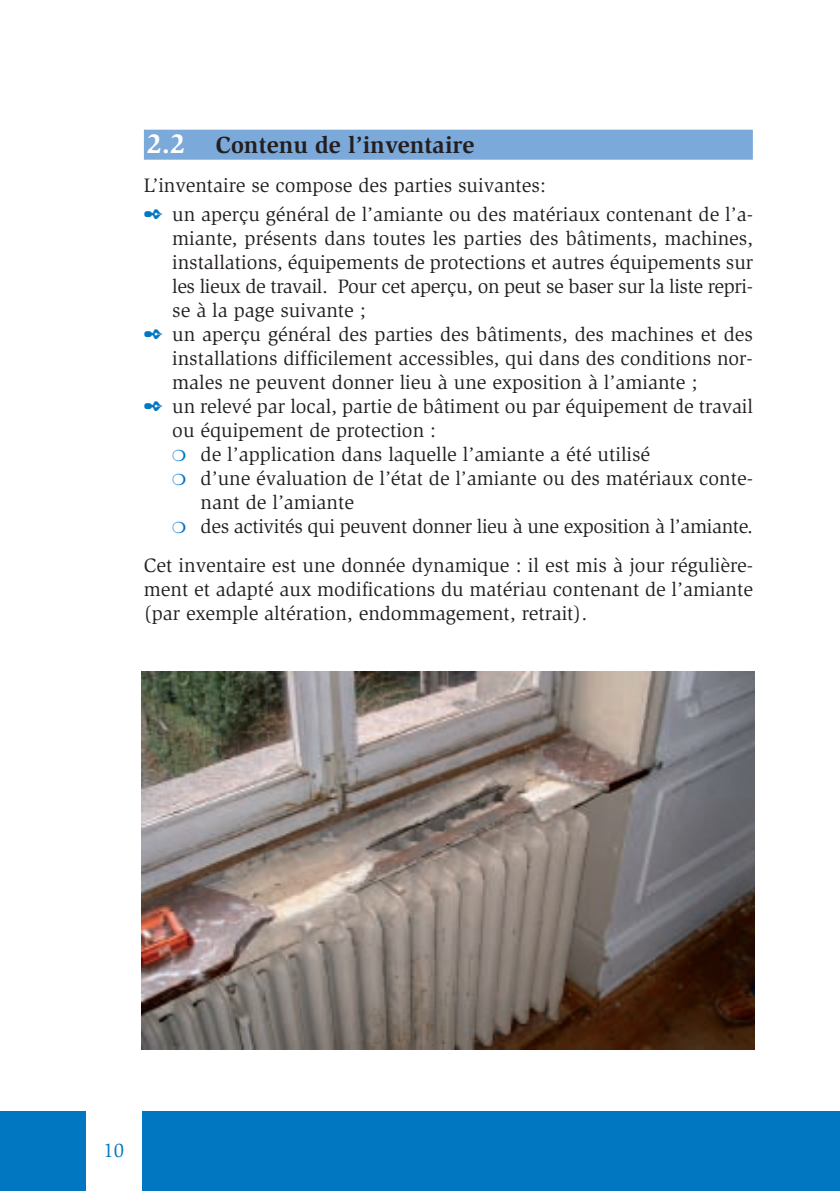
<style>
.page{position:relative;width:840px;height:1191px;background:#fff}
.page>*{position:absolute;margin:0;border:0;box-sizing:border-box;transform-origin:0 0}
.t1{font:700 24px "Slimbach";color:#231f20}
.t2{font:20px/24px "Slimbach";color:#231f20}
.t3{font:20px "Slimbach";letter-spacing:-.02em;color:#231f20}
.t4{font:20px "Slimbach";color:#0077c0}
.s1{font-size:28px;color:#fff}
.s2{color:#0077c0}
</style>
<div class="page">
<div style="left:0;top:1111px;width:839px;height:80px;background:#0077c0"></div>
<div style="left:144px;top:130px;width:608px;height:30px;background:#7ba9da"></div>
<div style="left:86px;top:1111px;width:56px;height:80px;background:#fff"></div>
<img style="left:142px;top:671px;width:612px;height:378px">
<p class="t1" style="left:147px;top:136px;width:329px"><span class="s1">2.2</span> Contenu de l’inventaire</p>
<p class="t2" style="left:144px;top:172px;width:610px;line-height:29.6px">L’inventaire se compose des parties suivantes:<br><span class="s2">✒</span> un aperçu général de l’amiante ou des matériaux contenant de l’a-</p>
<p class="t2" style="left:172px;top:228px;width:582px">miante, présents dans toutes les parties des bâtiments, machines,</p>
<p class="t2" style="left:172px;top:252px;width:582px">installations, équipements de protections et autres équipements sur</p>
<p class="t3" style="left:172px;top:279px;width:582px">les lieux de travail. Pour cet aperçu, on peut se baser sur la liste repri-</p>
<p class="t2" style="left:172px;top:300px;width:195px">se à la page suivante ;</p>
<p class="t2" style="left:144px;top:324px;width:610px"><span class="s2">✒</span> un aperçu général des parties des bâtiments, des machines et des</p>
<p class="t2" style="left:172px;top:348px;width:582px">installations difficilement accessibles, qui dans des conditions nor-</p>
<p class="t2" style="left:172px;top:372px;width:526px">males ne peuvent donner lieu à une exposition à l’amiante ;</p>
<p class="t2" style="left:144px;top:396px;width:610px"><span class="s2">✒</span> un relevé par local, partie de bâtiment ou par équipement de travail</p>
<p class="t2" style="left:172px;top:420px;width:265px">ou équipement de protection :</p>
<p class="t2" style="left:172px;top:444px;width:479px"><span class="s2">❍</span> de l’application dans laquelle l’amiante a été utilisé</p>
<p class="t2" style="left:172px;top:468px;width:582px"><span class="s2">❍</span> d’une évaluation de l’état de l’amiante ou des matériaux conte-</p>
<p class="t2" style="left:200px;top:492px;width:155px">nant de l’amiante</p>
<p class="t3" style="left:172px;top:519px;width:582px"><span class="s2">❍</span> des activités qui peuvent donner lieu à une exposition à l’amiante.</p>
<p class="t2" style="left:144px;top:554px;width:610px;text-align:justify">Cet inventaire est une donnée dynamique : il est mis à jour régulière&shy;ment et adapté aux modifications du matériau contenant de l’amiante (par exemple altération, endommagement, retrait).</p>
<p class="t4" style="left:103px;top:1142px;width:22px">10</p>
</div>
